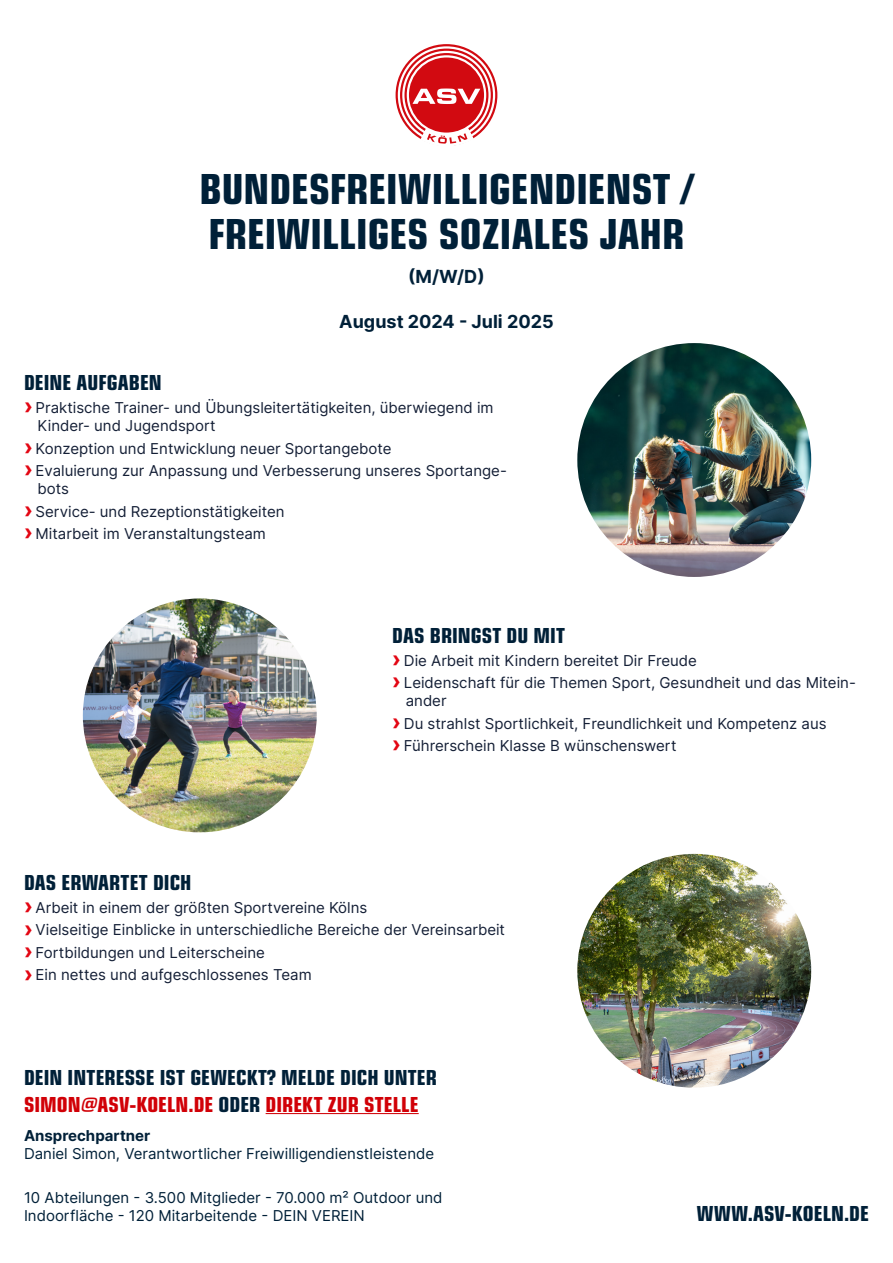
<style>
.page{position:relative;width:893px;height:1263px;background:#fff}
.page>*{position:absolute;margin:0;border:0;box-sizing:border-box;transform-origin:0 0}
.t1{font:45px/45px "Eurostile Con Hea";color:#002038}
.t2{font:22.5px/27px "Eurostile Con Hea";color:#002038}
.t3{font:700 18px "Inter";color:#002038}
.t4{font:15px/22.5px "Inter";color:#141f36}
.t5{font:15px/18px "Inter";color:#002038}
.t6{font:700 15px "Inter";color:#002038}
.s1{font-weight:700;font-size:22.5px;color:#e30613}
.s2{color:#d10007}
</style>
<div class="page">
<svg style="left:393px;top:42px;width:107px;height:106px"></svg>
<svg style="left:396px;top:44px;width:101px;height:102px"></svg>
<svg style="left:398px;top:46px;width:97px;height:98px"></svg>
<svg style="left:400px;top:49px;width:93px;height:92px"></svg>
<svg style="left:402px;top:51px;width:89px;height:88px"></svg>
<svg style="left:404px;top:53px;width:84px;height:84px"></svg>
<svg style="left:407px;top:55px;width:79px;height:80px"></svg>
<div style="left:409px;top:57px;width:75px;height:76px;background:#d20a11;border-radius:50%"></div>
<svg style="left:412px;top:89px;width:68px;height:15px"></svg>
<svg style="left:420px;top:127px;width:54px;height:21px"></svg>
<img style="left:577px;top:343px;width:234px;height:234px;border-radius:117px">
<img style="left:83px;top:598px;width:234px;height:234px;border-radius:117px">
<hr style="left:266px;top:1113px;width:153px;height:1px;background:#d10007">
<img style="left:577px;top:854px;width:234px;height:234px;border-radius:117px">
<h1 class="t1" style="left:199px;top:164px;width:496px">BUNDESFREIWILLIGENDIENST /<br>FREIWILLIGES SOZIALES JAHR</h1>
<p class="t3" style="left:408px;top:263px;width:78px">(M/W/D)</p>
<p class="t3" style="left:339px;top:308px;width:216px">August 2024 - Juli 2025</p>
<h2 class="t2" style="left:24px;top:368px;width:139px">DEINE AUFGABEN</h2>
<p class="t4" style="left:37px;top:399px;width:458px;line-height:18px;text-indent:-13px"><span class="s1">›</span> Praktische Trainer- und Übungsleitertätigkeiten, überwiegend im<br>Kinder- und Jugendsport</p>
<p class="t4" style="left:24px;top:437px;width:484px"><span class="s1">›</span> Konzeption und Entwicklung neuer Sportangebote<br><span class="s1">›</span> Evaluierung zur Anpassung und Verbesserung unseres Sportange-</p>
<p class="t4" style="left:24px;top:477px;width:262px;text-indent:14px">bots<br><span class="s1">›</span> Service- und Rezeptionstätigkeiten <span class="s1">›</span> Mitarbeit im Veranstaltungsteam</p>
<h2 class="t2" style="left:392px;top:620px;width:174px">DAS BRINGST DU MIT</h2>
<p class="t4" style="left:392px;top:649px;width:465px"><span class="s1">›</span> Die Arbeit mit Kindern bereitet Dir Freude<br><span class="s1">›</span> Leidenschaft für die Themen Sport, Gesundheit und das Mitein-</p>
<p class="t4" style="left:392px;top:689px;width:436px;text-indent:13px">ander<br><span class="s1">›</span> Du strahlst Sportlichkeit, Freundlichkeit und Kompetenz aus <span class="s1">›</span> Führerschein Klasse B wünschenswert</p>
<h2 class="t2" style="left:24px;top:867px;width:169px">DAS ERWARTET DICH</h2>
<p class="t4" style="left:24px;top:896px;width:483px"><span class="s1">›</span> Arbeit in einem der größten Sportvereine Kölns<br><span class="s1">›</span> Vielseitige Einblicke in unterschiedliche Bereiche der Vereinsarbeit <span class="s1">›</span> Fortbildungen und Leiterscheine<br><span class="s1">›</span> Ein nettes und aufgeschlossenes Team</p>
<h2 class="t2" style="left:24px;top:1062px;width:415px">DEIN INTERESSE IST GEWECKT? MELDE DICH UNTER<br><span class="s2">SIMON@ASV-KOELN.DE</span> ODER <span class="s2">DIREKT ZUR STELLE</span></h2>
<p class="t6" style="left:24px;top:1125px;width:128px">Ansprechpartner</p>
<p class="t5" style="left:24px;top:1144px;width:412px">Daniel Simon, Verantwortlicher Freiwilligendienstleistende</p>
<p class="t5" style="left:24px;top:1188px;width:420px">10 Abteilungen - 3.500 Mitglieder - 70.000 m² Outdoor und<br>Indoorfläche - 120 Mitarbeitende - DEIN VEREIN</p>
<h2 class="t2" style="left:697px;top:1198px;width:174px">WWW.ASV-KOELN.DE</h2>
</div>
